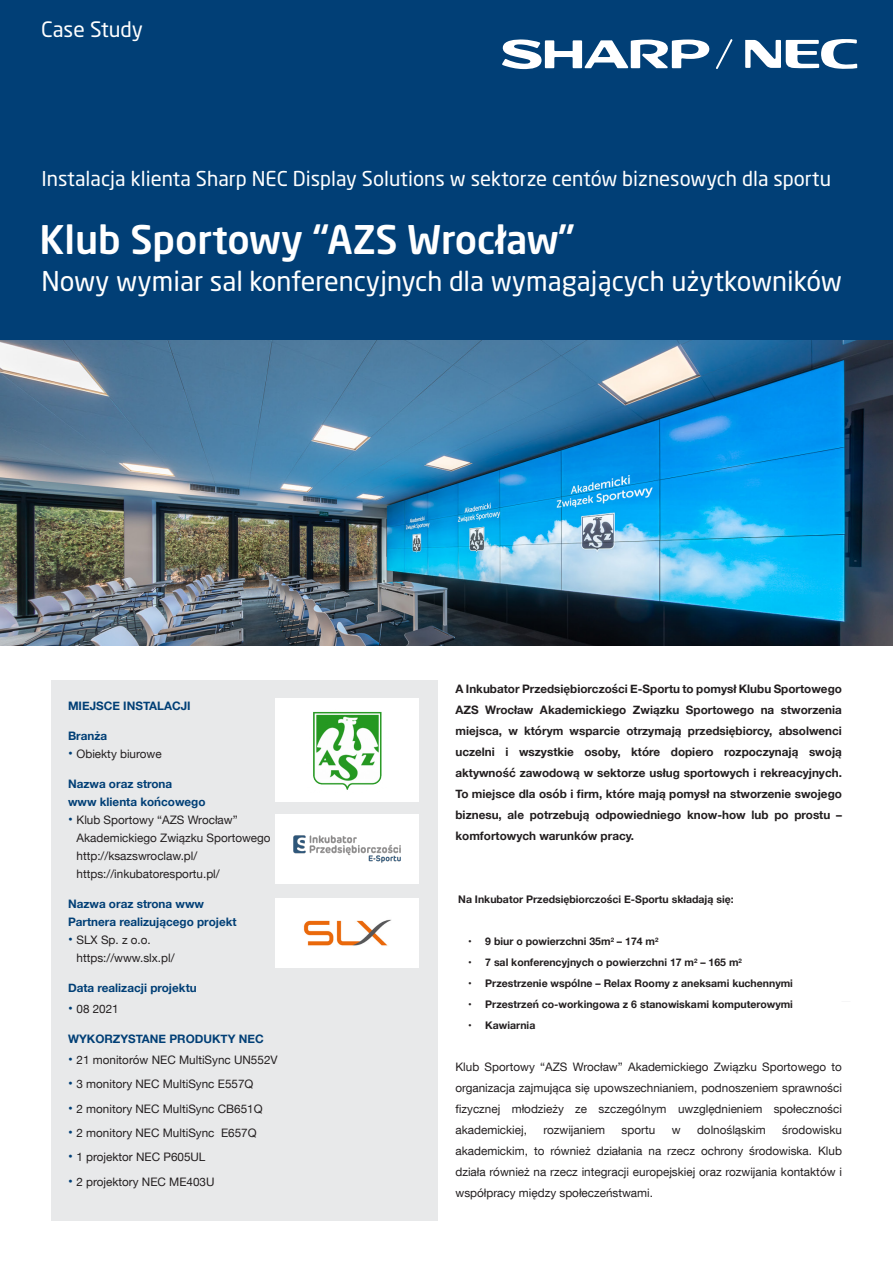
<style>
.page{position:relative;width:893px;height:1263px;background:#fff}
.page>*{position:absolute;margin:0;border:0;box-sizing:border-box;transform-origin:0 0}
.t1{font:500 39px "Neo Sans Pro";color:#fff}
.t2{font:27px "Neo Sans Pro";color:#fff}
.t3{font:21px "Neo Sans Pro";color:#fff}
.t4{font:20.25px "Neo Sans Pro";color:#fff}
.t5{font:700 11.7px/21px "Helvetica Neue";color:#231f20;text-align:justify}
.t6{font:11.7px/21px "Helvetica Neue LT Com";color:#231f20;text-align:justify}
.t7{font:11.7px/18px "Helvetica Neue";color:#231f20}
.t8{font:700 11.7px/18px "Helvetica Neue";color:#013f76}
.t9{font:700 10.5px "Helvetica Neue";color:#231f20}
.s1{font-family:"Helvetica";font-size:13.5px;color:#013f76}
</style>
<div class="page">
<div style="left:0;top:0;width:893px;height:340px;background:#013f76"></div>
<div style="left:51px;top:680px;width:386px;height:540px;background:#e8e9ea"></div>
<div style="left:276px;top:698px;width:143px;height:103px;background:#fff"></div>
<img style="left:313px;top:711px;width:69px;height:79px">
<img style="left:276px;top:814px;width:143px;height:69px">
<div style="left:276px;top:898px;width:143px;height:69px;background:#fff"></div>
<img style="left:303px;top:919px;width:88px;height:27px">
<img style="left:0;top:340px;width:893px;height:305px">
<svg style="left:745px;top:39px;width:112px;height:30px"></svg>
<svg style="left:502px;top:39px;width:231px;height:30px"></svg>
<p class="t3" style="left:41px;top:17px;width:103px">Case Study</p>
<p class="t4" style="left:41px;top:166px;width:791px">Instalacja klienta Sharp NEC Display Solutions w sektorze centów biznesowych dla sportu</p>
<p class="t1" style="left:39px;top:214px;width:537px">Klub Sportowy “AZS Wrocław”</p>
<p class="t2" style="left:41px;top:265px;width:802px">Nowy wymiar sal konferencyjnych dla wymagających użytkowników</p>
<p class="t8" style="left:68px;top:697px;width:124px">MIEJSCE INSTALACJI</p>
<p class="t8" style="left:68px;top:727px;width:41px">Branża</p>
<p class="t7" style="left:68px;top:745px;width:95px"><span class="s1">•</span> Obiekty biurowe</p>
<p class="t8" style="left:68px;top:775px;width:139px">Nazwa oraz strona<br>www klienta końcowego</p>
<p class="t7" style="left:77px;top:811px;width:196px;text-indent:-9px"><span class="s1">•</span> Klub Sportowy “AZS Wrocław”<br>Akademickiego Związku Sportowego http://ksazswroclaw.pl/ https://inkubatoresportu.pl/</p>
<p class="t8" style="left:68px;top:895px;width:170px">Nazwa oraz strona www<br>Partnera realizującego projekt</p>
<p class="t7" style="left:77px;top:931px;width:100px;text-indent:-9px"><span class="s1">•</span> SLX Sp. z o.o. https://www.slx.pl/</p>
<p class="t8" style="left:68px;top:979px;width:130px">Data realizacji projektu</p>
<p class="t7" style="left:68px;top:1000px;width:52px"><span class="s1">•</span> 08 2021</p>
<p class="t8" style="left:68px;top:1030px;width:197px">WYKORZYSTANE PRODUKTY NEC</p>
<p class="t7" style="left:68px;top:1051px;width:211px"><span class="s1">•</span> 21 monitorów NEC MultiSync UN552V</p>
<p class="t7" style="left:68px;top:1076px;width:187px"><span class="s1">•</span> 3 monitory NEC MultiSync E557Q</p>
<p class="t7" style="left:68px;top:1100px;width:196px"><span class="s1">•</span> 2 monitory NEC MultiSync CB651Q</p>
<p class="t7" style="left:68px;top:1124px;width:190px"><span class="s1">•</span> 2 monitory NEC MultiSync E657Q</p>
<p class="t7" style="left:68px;top:1149px;width:139px"><span class="s1">•</span> 1 projektor NEC P605UL</p>
<p class="t7" style="left:68px;top:1173px;width:148px"><span class="s1">•</span> 2 projektory NEC ME403U</p>
<p class="t5" style="left:455px;top:679px;width:388px">A Inkubator Przedsiębiorczości E-Sportu to pomysł Klubu Sportowego AZS Wrocław Akademickiego Związku Sportowego na stworzenia miejsca, w którym wsparcie otrzymają przedsiębiorcy, absolwenci uczelni i wszystkie osoby, które dopiero rozpoczynają swoją aktywność zawodową w sektorze usług sportowych i rekreacyjnych.<br>To miejsce dla osób i firm, które mają pomysł na stworzenie swojego biznesu, ale potrzebują odpowiedniego know-how lub po prostu – komfortowych warunków pracy.</p>
<p class="t9" style="left:458px;top:891px;width:277px">Na Inkubator Przedsiębiorczości E-Sportu składają się:</p>
<p class="t9" style="left:468px;top:933px;width:192px">• 9 biur o powierzchni 35m<sup>2</sup> – 174 m<sup>2</sup></p>
<p class="t9" style="left:468px;top:954px;width:275px">• 7 sal konferencyjnych o powierzchni 17 m<sup>2</sup> – 165 m<sup>2</sup></p>
<p class="t9" style="left:468px;top:975px;width:326px">• Przestrzenie wspólne – Relax Roomy z aneksami kuchennymi</p>
<p class="t9" style="left:468px;top:996px;width:326px">• Przestrzeń co-workingowa z 6 stanowiskami komputerowymi</p>
<p class="t9" style="left:468px;top:1017px;width:69px">• Kawiarnia</p>
<p class="t6" style="left:455px;top:1056px;width:388px">Klub Sportowy “AZS Wrocław” Akademickiego Związku Sportowego to organizacja zajmująca się upowszechnianiem, podnoszeniem sprawności fizycznej młodzieży ze szczególnym uwzględnieniem społeczności akademickiej,</p>
<p class="t6" style="left:455px;top:1119px;width:388px;text-indent:327px">środowisku akademickim, to również działania na rzecz ochrony środowiska. Klub działa również na rzecz integracji europejskiej oraz rozwijania kontaktów i współpracy między społeczeństwami.</p>
<p class="t6" style="left:543px;top:1119px;width:63px">rozwijaniem</p>
<p class="t6" style="left:622px;top:1119px;width:35px">sportu</p>
<p class="t6" style="left:672px;top:1119px;width:10px">w</p>
<p class="t6" style="left:697px;top:1119px;width:70px">dolnośląskim</p>
</div>
